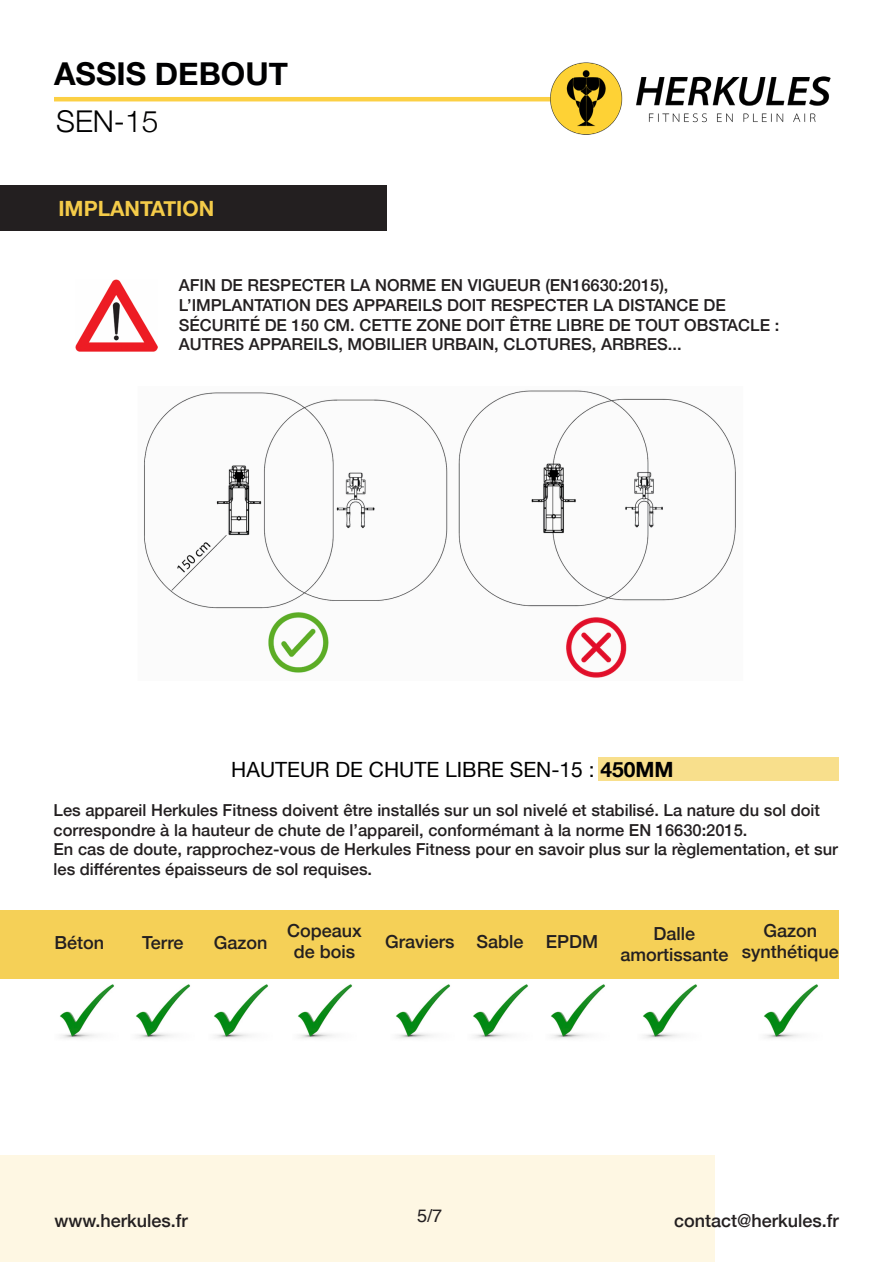
<style>
.page{position:relative;width:893px;height:1263px;background:#fff}
.page>*{position:absolute;margin:0;border:0;box-sizing:border-box;transform-origin:0 0}
.t1{font:700 31.5px "Helvetica Neue";color:#000001}
.t2{font:300 30px "Helvetica Neue";color:#000001}
.t3{font:21px "Helvetica Neue";color:#000001}
.t4{font:700 21px "Helvetica Neue";color:#f4cb49}
.t5{font:500 18px/21.6px "Helvetica Neue";color:#231f20;text-align:center}
.t6{font:18px "Helvetica";color:#231f20}
.t7{font:500 16.5px/19.8px "Helvetica Neue";color:#231f20}
.s1{font-weight:700}
</style>
<div class="page">
<div style="left:0;top:1156px;width:715px;height:106px;background:#fef7e3"></div>
<div style="left:598px;top:757px;width:241px;height:23px;background:#f8df8c"></div>
<img style="left:144px;top:390px;width:592px;height:288px">
<img style="left:76px;top:279px;width:82px;height:72px">
<hr style="left:54px;top:97px;width:504px;height:4px;background:#fcd044">
<img style="left:546px;top:62px;width:285px;height:73px">
<div style="left:0;top:185px;width:387px;height:45px;background:#231f20"></div>
<div style="left:0;top:910px;width:839px;height:68px;background:#f5d057"></div>
<img style="left:60px;top:984px;width:54px;height:55px">
<img style="left:136px;top:984px;width:54px;height:55px">
<img style="left:214px;top:984px;width:54px;height:55px">
<img style="left:298px;top:984px;width:54px;height:55px">
<img style="left:396px;top:984px;width:54px;height:55px">
<img style="left:473px;top:984px;width:55px;height:55px">
<img style="left:551px;top:984px;width:54px;height:55px">
<img style="left:643px;top:984px;width:54px;height:55px">
<img style="left:764px;top:984px;width:54px;height:55px">
<p class="t1" style="left:54px;top:49px;width:235px">ASSIS DEBOUT</p>
<p class="t2" style="left:56px;top:98px;width:104px">SEN-15</p>
<p class="t4" style="left:58px;top:192px;width:157px">IMPLANTATION</p>
<p class="t7" style="left:179px;top:274px;width:602px">AFIN DE RESPECTER LA NORME EN VIGUEUR (EN16630:2015), L’IMPLANTATION DES APPAREILS DOIT RESPECTER LA DISTANCE DE SÉCURITÉ DE 150 CM. CETTE ZONE DOIT ÊTRE LIBRE DE TOUT OBSTACLE :<br>AUTRES APPAREILS, MOBILIER URBAIN, CLOTURES, ARBRES...</p>
<p class="t3" style="left:231px;top:754px;width:444px">HAUTEUR DE CHUTE LIBRE SEN-15 : <span class="s1">450MM</span></p>
<p class="t7" style="left:54px;top:799px;width:768px">Les appareil Herkules Fitness doivent être installés sur un sol nivelé et stabilisé. La nature du sol doit correspondre à la hauteur de chute de l’appareil, conformémant à la norme EN 16630:2015.</p>
<p class="t7" style="left:54px;top:838px;width:786px">En cas de doute, rapprochez-vous de Herkules Fitness pour en savoir plus sur la règlementation, et sur les différentes épaisseurs de sol requises.</p>
<p class="t5" style="left:54px;top:930px;width:51px">Béton</p>
<p class="t5" style="left:142px;top:930px;width:43px">Terre</p>
<p class="t5" style="left:214px;top:930px;width:55px">Gazon</p>
<p class="t5" style="left:287px;top:918px;width:76px">Copeaux</p>
<p class="t5" style="left:294px;top:940px;width:63px">de bois</p>
<p class="t5" style="left:385px;top:929px;width:71px">Graviers</p>
<p class="t5" style="left:742px;top:918px;width:99px">Gazon synthétique</p>
<p class="t5" style="left:654px;top:921px;width:43px">Dalle</p>
<p class="t5" style="left:620px;top:943px;width:110px">amortissante</p>
<p class="t5" style="left:476px;top:929px;width:49px">Sable</p>
<p class="t5" style="left:546px;top:929px;width:54px">EPDM</p>
<p class="t5" style="left:54px;top:1208px;width:135px">www.herkules.fr</p>
<p class="t6" style="left:417px;top:1202px;width:27px">5/7</p>
<p class="t5" style="left:674px;top:1208px;width:166px">contact@herkules.fr</p>
</div>
